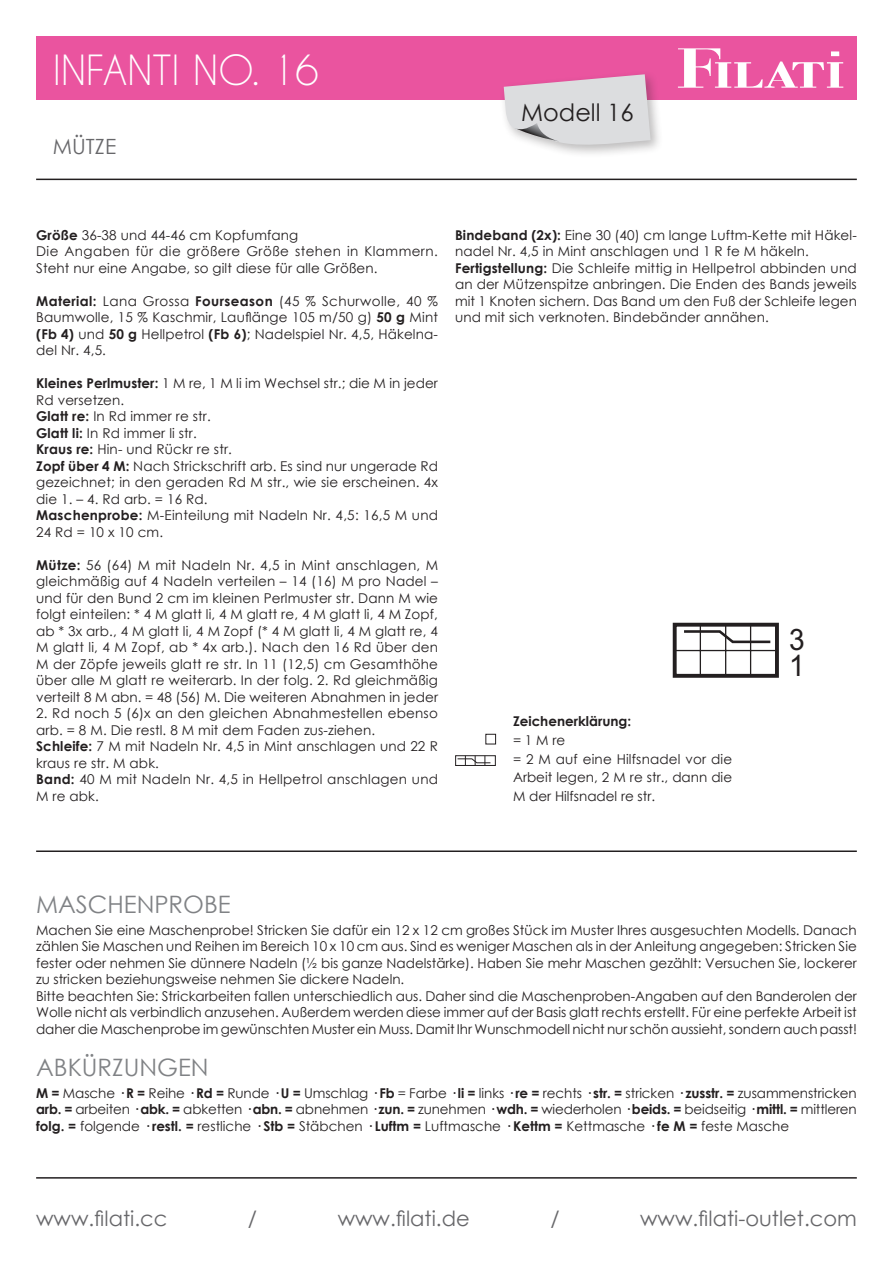
<style>
.page{position:relative;width:893px;height:1263px;background:#fff}
.page>*{position:absolute;margin:0;border:0;box-sizing:border-box;transform-origin:0 0}
.t1{font:39px "Caviar Dreams";color:#fff}
.t2{font:29.7px/25.5px "Arial";color:#231f20;scale:.95 1}
.t3{font:24px "Century Gothic";color:#808285}
.t4{font:24px "Century Gothic";color:#231f20}
.t5{font:21px "Century Gothic";color:#67676a}
.t6{font:13.5px/16.5px "Century Gothic";letter-spacing:.005em;color:#231f20}
.t7{font:700 13.5px "Century Gothic";color:#231f20}
.s1{font-weight:700}
</style>
<div class="page">
<hr style="left:36px;top:1177px;width:821px;height:1px;background:#231f20">
<hr style="left:36px;top:850px;width:821px;height:2px;background:#231f20">
<hr style="left:36px;top:179px;width:821px;height:1px;background:#231f20">
<div style="left:36px;top:36px;width:821px;height:64px;background:#ea549f"></div>
<div style="left:499px;top:70px;width:165px;height:88px;background:#231f20;opacity:.3"></div>
<svg style="left:504px;top:74px;width:147px;height:76px;background:#dcced7"></svg>
<svg style="left:678px;top:48px;width:165px;height:40px"></svg>
<hr style="left:675px;top:650px;width:102px;height:1px;background:#231f20">
<hr style="left:700px;top:625px;width:1px;height:51px;background:#231f20">
<hr style="left:725px;top:625px;width:1px;height:51px;background:#231f20">
<hr style="left:750px;top:625px;width:1px;height:51px;background:#231f20">
<div style="left:673px;top:623px;width:106px;height:55px;border:4px solid #231f20"></div>
<svg style="left:672px;top:629px;width:101px;height:49px"></svg>
<svg style="left:455px;top:755px;width:41px;height:11px"></svg>
<svg style="left:456px;top:733px;width:41px;height:32px"></svg>
<h1 class="t1" style="left:53px;top:47px;width:268px">INFANTI NO. 16</h1>
<h3 class="t5" style="left:53px;top:131px;width:65px">MÜTZE</h3>
<h3 class="t4" style="left:521px;top:96px;width:114px">Modell 16</h3>
<p class="t6" style="left:36px;top:226px;width:403px"><span class="s1">Größe</span> 36-38 und 44-46 cm Kopfumfang<br>Die Angaben für die größere Größe stehen in Klammern.<br>Steht nur eine Angabe, so gilt diese für alle Größen.</p>
<p class="t6" style="left:36px;top:292px;width:403px;text-align:justify"><span class="s1">Material:</span> Lana Grossa <span class="s1">Fourseason</span> (45 % Schurwolle, 40 % Baumwolle, 15 % Kaschmir, Lauflänge 105 m/50 g) <span class="s1">50 g</span> Mint <span class="s1">(Fb 4)</span> und <span class="s1">50 g</span> Hellpetrol <span class="s1">(Fb 6)</span>; Nadelspiel Nr. 4,5, Häkelna&shy;del Nr. 4,5.</p>
<p class="t6" style="left:36px;top:375px;width:403px"><span class="s1">Kleines Perlmuster:</span> 1 M re, 1 M li im Wechsel str.; die M in jeder Rd versetzen.<br><span class="s1">Glatt re:</span> In Rd immer re str.<br><span class="s1">Glatt li:</span> In Rd immer li str.<br><span class="s1">Kraus re:</span> Hin- und Rückr re str.<br><span class="s1">Zopf über 4 M:</span> Nach Strickschrift arb. Es sind nur ungerade Rd gezeichnet; in den geraden Rd M str., wie sie erscheinen. 4x die 1. – 4. Rd arb. = 16 Rd.<br><span class="s1">Maschenprobe:</span> M-Einteilung mit Nadeln Nr. 4,5: 16,5 M und 24 Rd = 10 x 10 cm.</p>
<p class="t6" style="left:36px;top:556px;width:403px;text-align:justify"><span class="s1">Mütze:</span> 56 (64) M mit Nadeln Nr. 4,5 in Mint anschlagen, M gleichmäßig auf 4 Nadeln verteilen – 14 (16) M pro Nadel – und für den Bund 2 cm im kleinen Perlmuster str. Dann M wie folgt einteilen: * 4 M glatt li, 4 M glatt re, 4 M glatt li, 4 M Zopf, ab * 3x arb., 4 M glatt li, 4 M Zopf (* 4 M glatt li, 4 M glatt re, 4<br>M glatt li, 4 M Zopf, ab * 4x arb.). Nach den 16 Rd über den M der Zöpfe jeweils glatt re str. In 11 (12,5) cm Gesamthöhe über alle M glatt re weiterarb. In der folg. 2. Rd gleichmäßig verteilt 8 M abn. = 48 (56) M. Die weiteren Abnahmen in jeder</p>
<p class="t6" style="left:36px;top:705px;width:403px">2. Rd noch 5 (6)x an den gleichen Abnahmestellen ebenso arb. = 8 M. Die restl. 8 M mit dem Faden zus-ziehen.<br><span class="s1">Schleife:</span> 7 M mit Nadeln Nr. 4,5 in Mint anschlagen und 22 R kraus re str. M abk.<br><span class="s1">Band:</span> 40 M mit Nadeln Nr. 4,5 in Hellpetrol anschlagen und M re abk.</p>
<p class="t6" style="left:455px;top:226px;width:403px"><span class="s1">Bindeband (2x):</span> Eine 30 (40) cm lange Luftm-Kette mit Häkel&shy;nadel Nr. 4,5 in Mint anschlagen und 1 R fe M häkeln.<br><span class="s1">Fertigstellung:</span> Die Schleife mittig in Hellpetrol abbinden und an der Mützenspitze anbringen. Die Enden des Bands jeweils mit 1 Knoten sichern. Das Band um den Fuß der Schleife legen und mit sich verknoten. Bindebänder annähen.</p>
<p class="t7" style="left:513px;top:711px;width:120px">Zeichenerklärung:</p>
<p class="t6" style="left:513px;top:730px;width:221px;line-height:18.8px">= 1 M re<br>= 2 M auf eine Hilfsnadel vor die<br>Arbeit legen, 2 M re str., dann die<br>M der Hilfsnadel re str.</p>
<h2 class="t2" style="left:789px;top:627px;width:18px">3<br>1</h2>
<h3 class="t3" style="left:36px;top:887px;width:196px">MASCHENPROBE</h3>
<p class="t6" style="left:36px;top:921px;width:822px">Machen Sie eine Maschenprobe! Stricken Sie dafür ein 12 x 12 cm großes Stück im Muster Ihres ausgesuchten Modells. Danach zählen Sie Maschen und Reihen im Bereich 10 x 10 cm aus. Sind es weniger Maschen als in der Anleitung angegeben: Stricken Sie fester oder nehmen Sie dünnere Nadeln (½ bis ganze Nadelstärke). Haben Sie mehr Maschen gezählt: Versuchen Sie, lockerer zu stricken beziehungsweise nehmen Sie dickere Nadeln.<br>Bitte beachten Sie: Strickarbeiten fallen unterschiedlich aus. Daher sind die Maschenproben-Angaben auf den Banderolen der Wolle nicht als verbindlich anzusehen. Außerdem werden diese immer auf der Basis glatt rechts erstellt. Für eine perfekte Arbeit ist daher die Maschenprobe im gewünschten Muster ein Muss. Damit Ihr Wunschmodell nicht nur schön aussieht, sondern auch passt!</p>
<h3 class="t3" style="left:36px;top:1050px;width:174px">ABKÜRZUNGEN</h3>
<p class="t6" style="left:36px;top:1084px;width:822px;text-align:justify"><span class="s1">M =</span> Masche <span class="s1">· R =</span> Reihe <span class="s1">· Rd =</span> Runde <span class="s1">· U =</span> Umschlag <span class="s1">· Fb</span> = Farbe <span class="s1">· li =</span> links <span class="s1">· re =</span> rechts <span class="s1">· str. =</span> stricken <span class="s1">· zusstr. =</span> zusammenstricken <span class="s1">arb. =</span> arbeiten <span class="s1">· abk. =</span> abketten <span class="s1">· abn. =</span> abnehmen <span class="s1">· zun. =</span> zunehmen <span class="s1">· wdh. =</span> wiederholen <span class="s1">· beids. =</span> beidseitig <span class="s1">· mittl. =</span> mittleren <span class="s1">folg. =</span> folgende <span class="s1">· restl. =</span> restliche <span class="s1">· Stb =</span> Stäbchen <span class="s1">· Luftm =</span> Luftmasche <span class="s1">· Kettm =</span> Kettmasche <span class="s1">· fe M =</span> feste Masche</p>
<h3 class="t5" style="left:36px;top:1204px;width:133px">www.filati.cc</h3>
<h3 class="t5" style="left:248px;top:1204px;width:11px">/</h3>
<h3 class="t5" style="left:338px;top:1204px;width:134px">www.filati.de</h3>
<h3 class="t5" style="left:550px;top:1204px;width:11px">/</h3>
<h3 class="t5" style="left:640px;top:1204px;width:218px">www.filati-outlet.com</h3>
</div>
